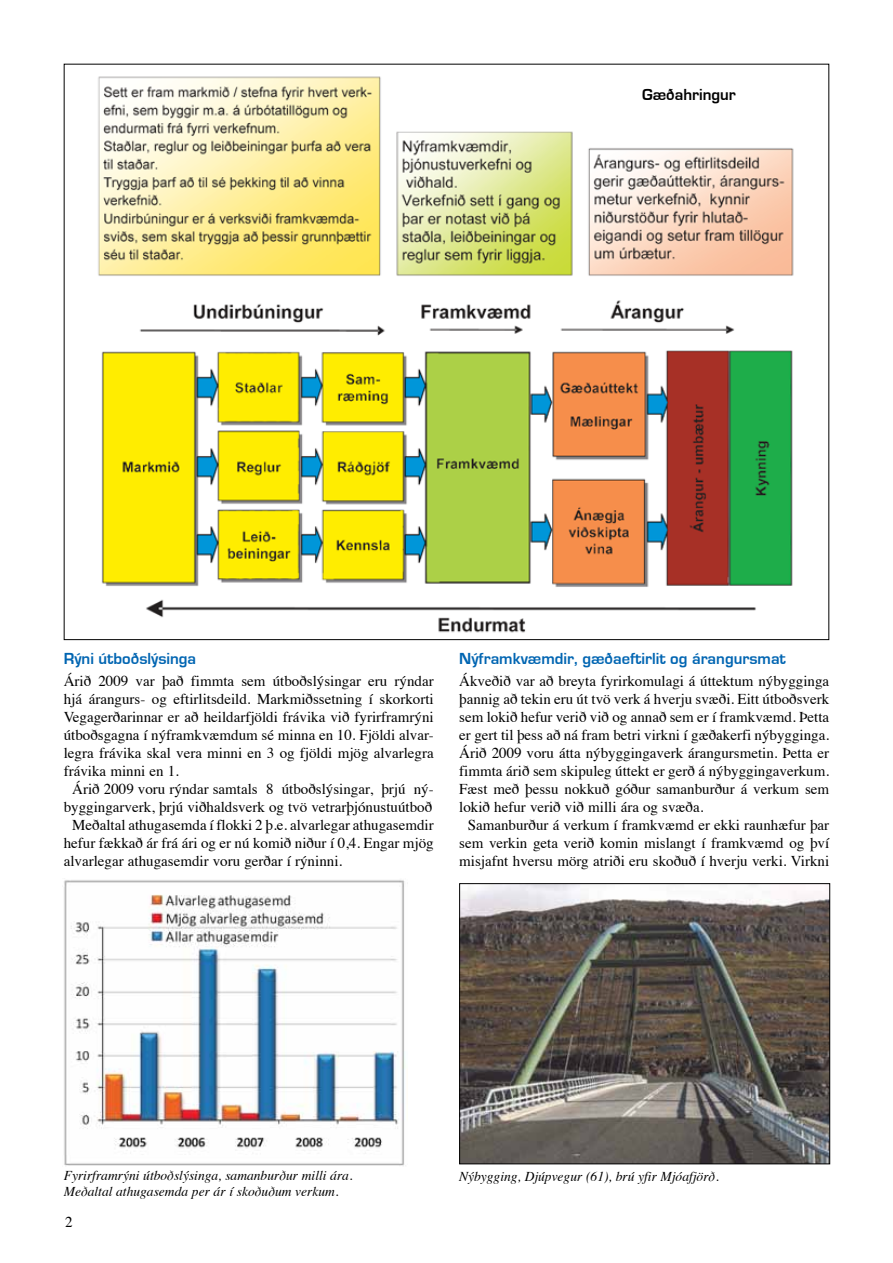
<style>
.page{position:relative;width:893px;height:1263px;background:#fff}
.page>*{position:absolute;margin:0;border:0;box-sizing:border-box;transform-origin:0 0}
.t1{font:700 16.5px "Eurostile";color:#0065b2}
.t2{font:700 16.5px "Eurostile";color:#000}
.t3{font:15px "Times";color:#000}
.t4{font:italic 13.5px/16.5px "Times";color:#000}
</style>
<div class="page">
<img style="left:98px;top:76px;width:696px;height:557px">
<img style="left:64px;top:880px;width:341px;height:286px">
<img style="left:461px;top:885px;width:367px;height:277px">
<div style="left:459px;top:883px;width:371px;height:281px;border:1px solid #000"></div>
<p class="t2" style="left:642px;top:86px;width:95px">Gæðahringur</p>
<p class="t1" style="left:64px;top:649px;width:134px">Rýni útboðslýsinga</p>
<p class="t3" style="left:64px;top:667px;width:371px">Árið 2009 var það fimmta sem útboðslýsingar eru rýndar</p>
<p class="t3" style="left:64px;top:685px;width:371px">hjá árangurs- og eftirlitsdeild. Markmiðssetning í skorkorti</p>
<p class="t3" style="left:64px;top:703px;width:371px">Vegagerðarinnar er að heildarfjöldi frávika við fyrirframrýni</p>
<p class="t3" style="left:64px;top:721px;width:370px">útboðsgagna í nýframkvæmdum sé minna en 10. Fjöldi alvar-</p>
<p class="t3" style="left:64px;top:739px;width:371px">legra frávika skal vera minni en 3 og fjöldi mjög alvarlegra</p>
<p class="t3" style="left:64px;top:757px;width:117px">frávika minni en 1.</p>
<p class="t3" style="left:72px;top:775px;width:363px">Árið 2009 voru rýndar samtals 8 útboðslýsingar, þrjú ný-</p>
<p class="t3" style="left:64px;top:793px;width:370px">byggingarverk, þrjú viðhaldsverk og tvö vetrarþjónustuútboð</p>
<p class="t3" style="left:72px;top:811px;width:363px">Meðaltal athugasemda í flokki 2 þ.e. alvarlegar athugasemdir</p>
<p class="t3" style="left:64px;top:829px;width:371px">hefur fækkað ár frá ári og er nú komið niður í 0,4. Engar mjög</p>
<p class="t3" style="left:64px;top:847px;width:280px">alvarlegar athugasemdir voru gerðar í rýninni.</p>
<p class="t1" style="left:459px;top:649px;width:328px">Nýframkvæmdir, gæðaeftirlit og árangursmat</p>
<p class="t3" style="left:459px;top:667px;width:371px">Ákveðið var að breyta fyrirkomulagi á úttektum nýbygginga</p>
<p class="t3" style="left:459px;top:685px;width:371px">þannig að tekin eru út tvö verk á hverju svæði. Eitt útboðsverk</p>
<p class="t3" style="left:459px;top:703px;width:371px">sem lokið hefur verið við og annað sem er í framkvæmd. Þetta</p>
<p class="t3" style="left:459px;top:721px;width:371px">er gert til þess að ná fram betri virkni í gæðakerfi nýbygginga.</p>
<p class="t3" style="left:459px;top:739px;width:371px">Árið 2009 voru átta nýbyggingaverk árangursmetin. Þetta er</p>
<p class="t3" style="left:459px;top:757px;width:371px">fimmta árið sem skipuleg úttekt er gerð á nýbyggingaverkum.</p>
<p class="t3" style="left:459px;top:775px;width:371px">Fæst með þessu nokkuð góður samanburður á verkum sem</p>
<p class="t3" style="left:459px;top:793px;width:246px">lokið hefur verið við milli ára og svæða.</p>
<p class="t3" style="left:468px;top:811px;width:363px">Samanburður á verkum í framkvæmd er ekki raunhæfur þar</p>
<p class="t3" style="left:459px;top:829px;width:371px">sem verkin geta verið komin mislangt í framkvæmd og því</p>
<p class="t3" style="left:459px;top:847px;width:371px">misjafnt hversu mörg atriði eru skoðuð í hverju verki. Virkni</p>
<p class="t4" style="left:64px;top:1166px;width:290px">Fyrirframrýni útboðslýsinga, samanburður milli ára.<br>Meðaltal athugasemda per ár í skoðuðum verkum.</p>
<p class="t3" style="left:65px;top:1208px;width:9px">2</p>
<p class="t4" style="left:459px;top:1167px;width:261px">Nýbygging, Djúpvegur (61), brú yfir Mjóafjörð.</p>
</div>
